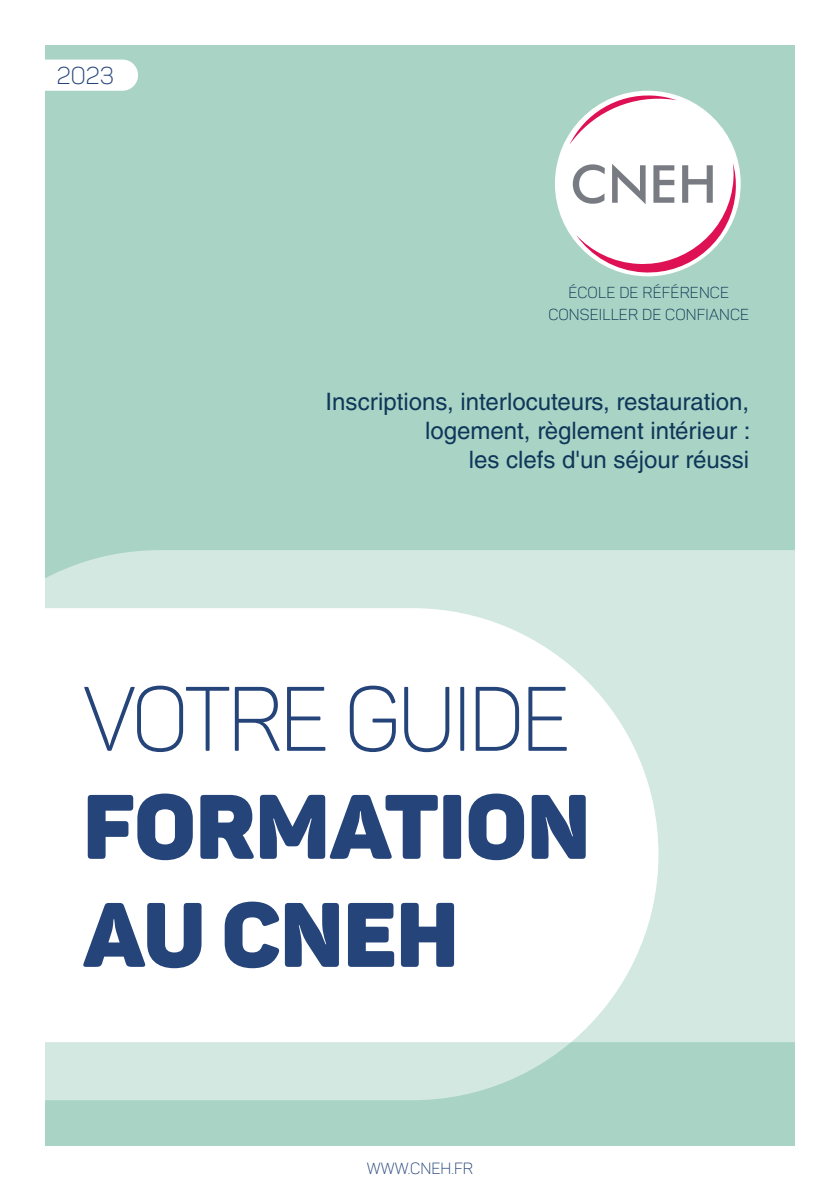
<style>
.page{position:relative;width:840px;height:1191px;background:#fff}
.page>*{position:absolute;margin:0;border:0;box-sizing:border-box;transform-origin:0 0}
.t1{font:90px "Panton Black Caps";color:#25447a}
.t2{font:90px "Panton Light Caps";letter-spacing:-.03em;color:#25447a;scale:.95 1}
.t3{font:24px "Helvetica LT Std";color:#0e3759}
.t4{font:24px "Panton Light Caps";color:#25447b}
.t5{font:16px "Panton Light Caps";color:#25447a}
.t6{font:15.6px/22px "Panton Light Caps";letter-spacing:.01em;color:#0d3552;text-align:center}
</style>
<div class="page">
<div style="left:45px;top:45px;width:749px;height:1100px;background:#a8d3c5"></div>
<svg style="left:45px;top:1042px;width:526px;height:58px;background:#cfe6de"></svg>
<div style="left:45px;top:550px;width:750px;height:492px;background:#d3e8e1"></div>
<div style="left:45px;top:608px;width:613px;height:434px;background:#fff"></div>
<div style="left:554px;top:91px;width:186px;height:185px;background:#fff;border-radius:50%"></div>
<svg style="left:569px;top:93px;width:107px;height:52px"></svg>
<svg style="left:572px;top:163px;width:163px;height:112px"></svg>
<div style="left:45px;top:60px;width:93px;height:31px;background:#fff"></div>
<p class="t4" style="left:57px;top:61px;width:59px">2023</p>
<p class="t6" style="left:548px;top:282px;width:202px">ÉCOLE DE RÉFÉRENCE<br>CONSEILLER DE CONFIANCE</p>
<p class="t3" style="left:325px;top:387px;width:425px">Inscriptions, interlocuteurs, restauration,</p>
<p class="t3" style="left:425px;top:416px;width:326px">logement, règlement intérieur :</p>
<p class="t3" style="left:468px;top:445px;width:282px">les clefs d'un séjour réussi</p>
<p class="t2" style="left:83px;top:664px;width:514px">VOTRE GUIDE</p>
<p class="t1" style="left:83px;top:769px;width:508px">FORMATION</p>
<p class="t1" style="left:83px;top:877px;width:376px">AU CNEH</p>
<p class="t5" style="left:366px;top:1158px;width:108px">WWW.CNEH.FR</p>
</div>
